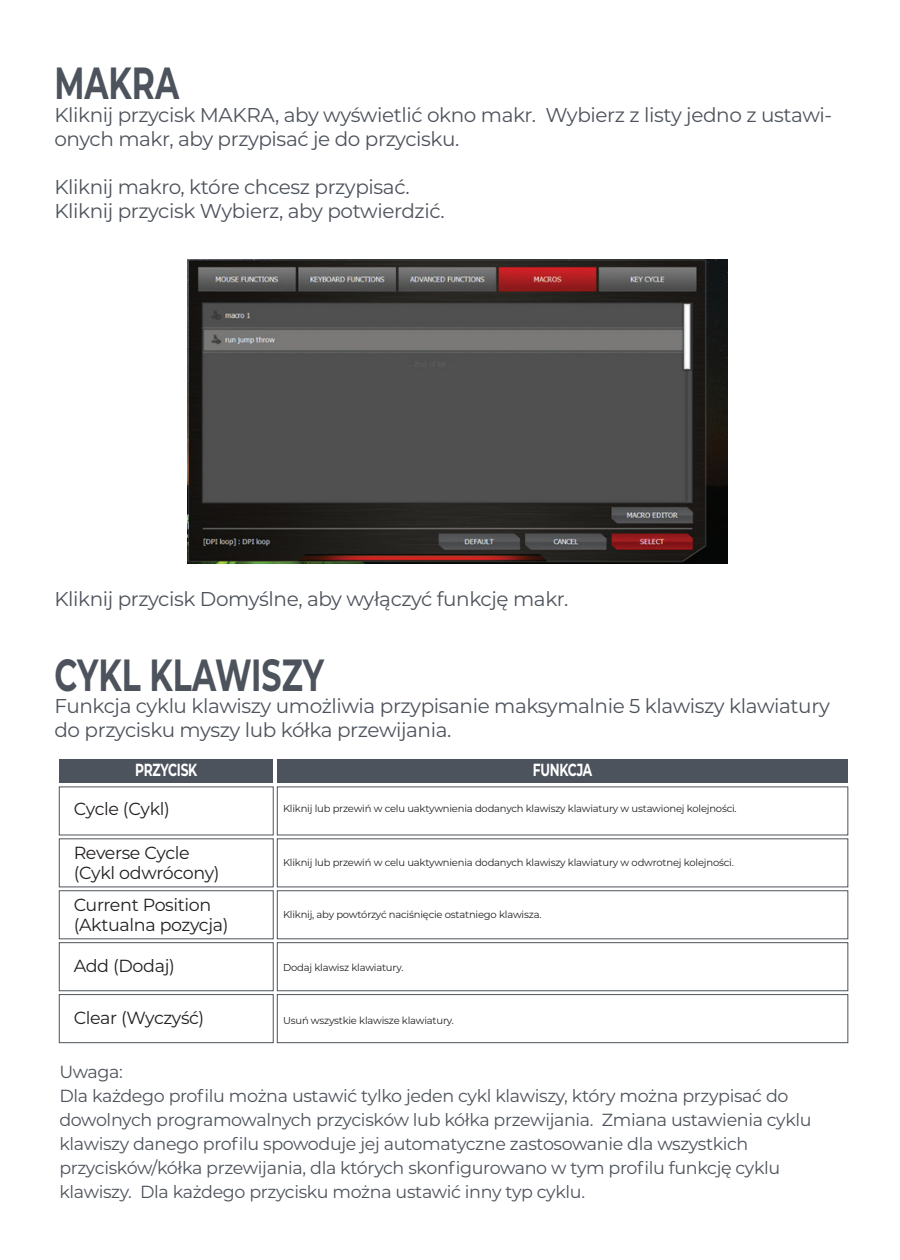
<style>
.page{position:relative;width:900px;height:1260px;background:#fff}
.page>*{position:absolute;margin:0;border:0;box-sizing:border-box;transform-origin:0 0}
.t1{font:700 45px "Montserrat";color:#4d535c;scale:.7 1}
.t2{font:20px/24px "Montserrat";letter-spacing:-.02em;color:#4d535c}
.t3{font:17.5px/24px "Montserrat";letter-spacing:-.02em;color:#4d535c}
.t4{font:17.5px/20px "Montserrat";letter-spacing:-.02em;color:#231f20}
.t5{font:700 17.5px "Montserrat";letter-spacing:-.02em;color:#fff;scale:.7 1}
.t6{font:10px "Montserrat";letter-spacing:-.02em;color:#231f20}
</style>
<div class="page">
<img style="left:188px;top:260px;width:540px;height:303px">
<div style="left:59px;top:759px;width:214px;height:24px;background:#4d535c"></div>
<div style="left:277px;top:759px;width:571px;height:24px;background:#4d535c"></div>
<div style="left:59px;top:890px;width:215px;height:49px;border:1px solid #4d535c"></div>
<div style="left:277px;top:890px;width:571px;height:49px;border:1px solid #4d535c"></div>
<div style="left:59px;top:942px;width:215px;height:49px;border:1px solid #4d535c"></div>
<div style="left:277px;top:942px;width:571px;height:49px;border:1px solid #4d535c"></div>
<div style="left:59px;top:994px;width:215px;height:49px;border:1px solid #4d535c"></div>
<div style="left:277px;top:994px;width:571px;height:49px;border:1px solid #4d535c"></div>
<h1 class="t1" style="left:54px;top:50px;width:180px">MAKRA</h1>
<p class="t2" style="left:54px;top:102px;width:779px">Kliknij przycisk MAKRA, aby wyświetlić okno makr. Wybierz z listy jedno z ustawi&shy;onych makr, aby przypisać je do przycisku.</p>
<p class="t2" style="left:54px;top:174px;width:392px">Kliknij makro, które chcesz przypisać.<br>Kliknij przycisk Wybierz, aby potwierdzić.</p>
<p class="t2" style="left:54px;top:586px;width:516px">Kliknij przycisk Domyślne, aby wyłączyć funkcję makr.</p>
<h1 class="t1" style="left:54px;top:643px;width:387px">CYKL KLAWISZY</h1>
<p class="t2" style="left:54px;top:693px;width:777px">Funkcja cyklu klawiszy umożliwia przypisanie maksymalnie 5 klawiszy klawiatury do przycisku myszy lub kółka przewijania.</p>
<p class="t5" style="left:135px;top:757px;width:90px">PRZYCISK</p>
<p class="t5" style="left:533px;top:757px;width:86px">FUNKCJA</p>
<p class="t4" style="left:74px;top:798px;width:98px">Cycle (Cykl)</p>
<p class="t6" style="left:283px;top:802px;width:455px">Kliknij lub przewiń w celu uaktywnienia dodanych klawiszy klawiatury w ustawionej kolejności.</p>
<p class="t4" style="left:74px;top:842px;width:147px">Reverse Cycle (Cykl odwrócony)</p>
<p class="t4" style="left:74px;top:894px;width:156px">Current Position (Aktualna pozycja)</p>
<p class="t4" style="left:74px;top:955px;width:103px">Add (Dodaj)</p>
<p class="t4" style="left:74px;top:1008px;width:132px">Clear (Wyczyść)</p>
<p class="t6" style="left:283px;top:856px;width:452px">Kliknij lub przewiń w celu uaktywnienia dodanych klawiszy klawiatury w odwrotnej kolejności.</p>
<p class="t6" style="left:283px;top:908px;width:260px">Kliknij, aby powtórzyć naciśnięcie ostatniego klawisza.</p>
<p class="t6" style="left:283px;top:960px;width:122px">Dodaj klawisz klawiatury.</p>
<p class="t6" style="left:283px;top:1013px;width:172px">Usuń wszystkie klawisze klawiatury.</p>
<p class="t3" style="left:59px;top:1059px;width:754px">Uwaga:<br>Dla każdego profilu można ustawić tylko jeden cykl klawiszy, który można przypisać do dowolnych programowalnych przycisków lub kółka przewijania. Zmiana ustawienia cyklu klawiszy danego profilu spowoduje jej automatyczne zastosowanie dla wszystkich przycisków/kółka przewijania, dla których skonfigurowano w tym profilu funkcję cyklu klawiszy. Dla każdego przycisku można ustawić inny typ cyklu.</p>
</div>
